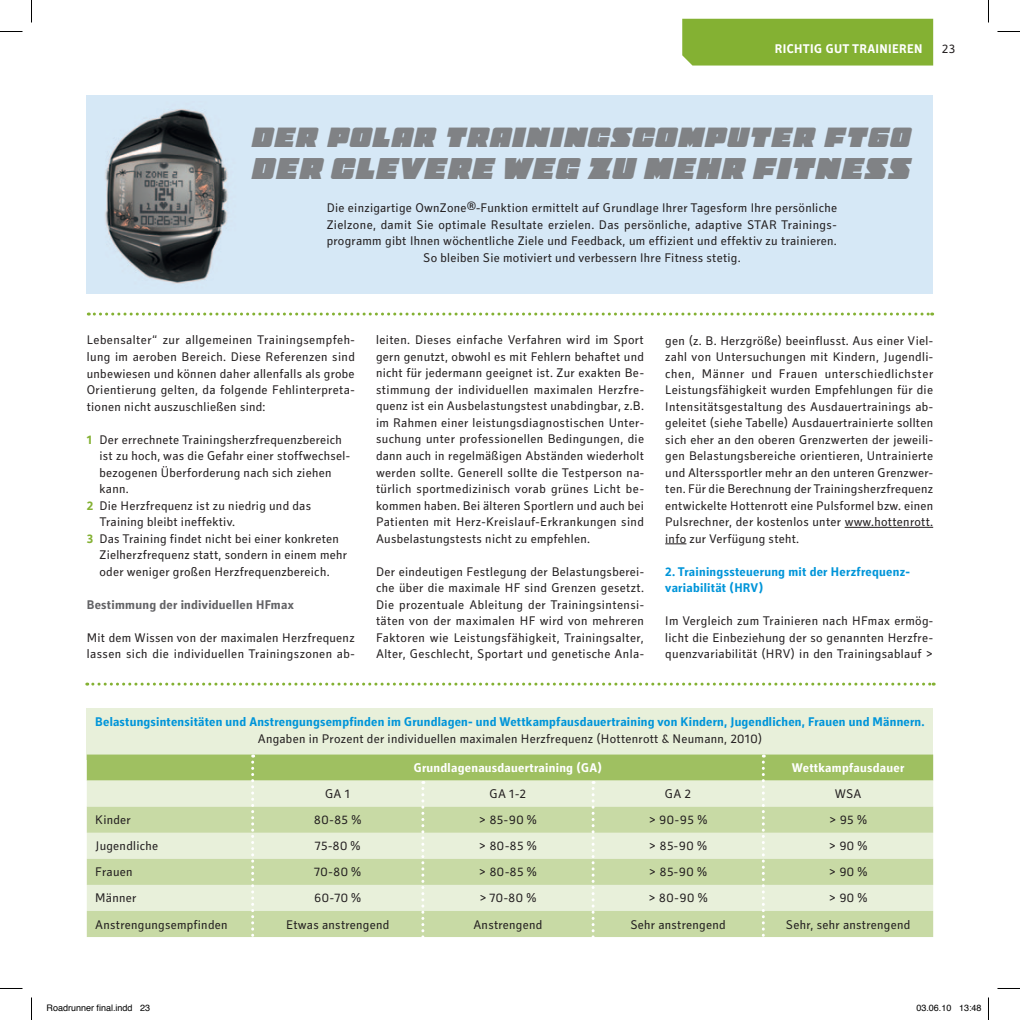
<style>
.page{position:relative;width:1020px;height:1020px;background:#fff}
.page>*{position:absolute;margin:0;border:0;box-sizing:border-box;transform-origin:0 0}
.t1{font:30px "JLS Over Kill Bloque Oblique Normal";letter-spacing:-.01em;color:#808285}
.t2{font:27.75px "JLS Over Kill Bloque Oblique Normal";letter-spacing:-.01em;color:#808285}
.t3{font:12.75px/16.5px "Secca Std";letter-spacing:.02em;color:#231f20;text-align:justify}
.t4{font:700 12.75px/16.5px "Secca Std";letter-spacing:.015em;color:#0095d9}
.t5{font:700 12.75px "Secca Std";letter-spacing:.02em;color:#fff}
.t6{font:700 12.75px "Secca Std";letter-spacing:.02em;color:#636366}
.t7{font:9px "Helvetica";color:#000}
.s1{font-weight:700;color:#84b133}
</style>
<div class="page">
<div style="left:682px;top:19px;width:251px;height:47px;background:#84b133"></div>
<div style="left:87px;top:709px;width:846px;height:51px;background:#e8f0da"></div>
<hr style="left:844px;top:527px;width:89px;height:1px;background:#231f20">
<svg style="left:665px;top:543px;width:21px;height:1px"></svg>
<svg style="left:87px;top:754px;width:846px;height:183px;background:#d0e0b2"></svg>
<div style="left:87px;top:95px;width:846px;height:199px;background:#d6e8f6"></div>
<svg style="left:87px;top:682px;width:847px;height:3px"></svg>
<svg style="left:88px;top:312px;width:844px;height:3px"></svg>
<img style="left:105px;top:109px;width:123px;height:175px">
<svg style="left:0;top:31px;width:22px;height:1px"></svg>
<svg style="left:997px;top:31px;width:23px;height:1px"></svg>
<svg style="left:0;top:988px;width:22px;height:1px"></svg>
<svg style="left:997px;top:988px;width:23px;height:1px"></svg>
<svg style="left:31px;top:0;width:1px;height:22px"></svg>
<svg style="left:31px;top:997px;width:1px;height:23px"></svg>
<svg style="left:988px;top:0;width:1px;height:22px"></svg>
<svg style="left:988px;top:997px;width:1px;height:23px"></svg>
<p class="t5" style="left:775px;top:42px;width:16px">Richtig</p>
<p class="t5" style="left:826px;top:42px;width:9px">gut</p>
<p class="t5" style="left:852px;top:42px;width:8px">trainieren</p>
<p class="t3" style="left:941px;top:41px;width:15px">23</p>
<h2 class="t2" style="left:252px;top:121px;width:661px">DER POLAR TRAININGSCOMPUTER FT60</h2>
<h1 class="t1" style="left:252px;top:150px;width:661px">DER CLEVERE WEG ZU MEHR FI TNESS</h1>
<p class="t3" style="left:327px;top:200px;width:512px;text-align:center">Die einzigartige OwnZone®-Funktion ermittelt auf Grundlage I hrer Tagesform I hre persönliche Zielzone, damit Sie optimale Resultate erzielen. Das persönliche, adaptive STAR Trainings&shy;programm gibt I hnen wöchentliche Ziele und Feedback, um effizient und effektiv zu trainieren.<br>So bleiben Sie motiviert und verbessern I hre Fitness stetig.</p>
<p class="t3" style="left:87px;top:332px;width:270px">Lebensalter“ zur allgemeinen Trainingsempfeh&shy;lung im aeroben Bereich. Diese Referenzen sind unbewiesen und können daher allenfalls als grobe Orientierung gelten, da folgende Fehlinterpreta&shy;tionen nicht auszuschließen sind:</p>
<p class="t3" style="left:87px;top:431px;width:257px"><span class="s1">1</span> Der errechnete Trainingsherzfrequenzbereich</p>
<p class="t3" style="left:100px;top:448px;width:252px">ist zu hoch, was die Gefahr einer stoffwechsel-</p>
<p class="t3" style="left:100px;top:464px;width:233px">bezogenen Überforderung nach sich ziehen</p>
<p class="t3" style="left:100px;top:481px;width:31px">kann.</p>
<p class="t3" style="left:87px;top:497px;width:226px"><span class="s1">2</span> Die Herzfrequenz ist zu niedrig und das</p>
<p class="t3" style="left:100px;top:514px;width:137px">Training bleibt ineffektiv.</p>
<p class="t3" style="left:87px;top:530px;width:254px"><span class="s1">3</span> Das Training findet nicht bei einer konkreten</p>
<p class="t3" style="left:100px;top:547px;width:249px">Zielherzfrequenz statt, sondern in einem mehr</p>
<p class="t3" style="left:100px;top:563px;width:231px">oder weniger großen Herzfrequenzbereich.</p>
<p class="t6" style="left:87px;top:597px;width:208px">Bestimmung der individuellen HFmax</p>
<p class="t3" style="left:87px;top:629px;width:269px">Mit dem Wissen von der maximalen Herzfrequenz lassen sich die individuellen Trainingszonen ab-</p>
<p class="t3" style="left:376px;top:332px;width:269px">leiten. Dieses einfache Verfahren wird im Sport gern genutzt, obwohl es mit Fehlern behaftet und nicht für jedermann geeignet ist. Zur exakten Be&shy;stimmung der individuellen maximalen Herzfre&shy;quenz ist ein Ausbelastungstest unabdingbar, z.B. im Rahmen einer leistungsdiagnostischen U nter&shy;suchung unter professionellen Bedingungen, die dann auch in regelmäßigen Abständen wiederholt werden sollte. Generell sollte die Testperson na&shy;türlich sportmedizinisch vorab grünes Licht be&shy;kommen haben. Bei älteren Sportlern und auch bei Patienten mit Herz-Kreislauf-Erkrankungen sind Ausbelastungstests nicht zu empfehlen.</p>
<p class="t3" style="left:376px;top:563px;width:269px">Der eindeutigen Festlegung der Belastungsberei&shy;che über die maximale HF sind Grenzen gesetzt.<br>Die prozentuale Ableitung der Trainingsintensi&shy;täten von der maximalen HF wird von mehreren Faktoren wie Leistungsfähigkeit, Trainingsalter, Alter, Geschlecht, Sportart und genetische Anla-</p>
<p class="t3" style="left:665px;top:332px;width:269px">gen (z. B. Herzgröße) beeinflusst. Aus einer Viel&shy;zahl von U ntersuchungen mit Kindern, Jugendli&shy;chen, Männer und Frauen unterschiedlichster Leistungsfähigkeit wurden Empfehlungen für die I ntensitätsgestaltung des Ausdauertrainings ab&shy;geleitet (siehe Tabelle) Ausdauertrainierte sollten sich eher an den oberen Grenzwerten der jeweili&shy;gen Belastungsbereiche orientieren, U ntrainierte und Alterssportler mehr an den unteren Grenzwer&shy;ten. Für die Berechnung der Trainingsherzfrequenz entwickelte Hottenrott eine Pulsformel bzw. einen Pulsrechner, der kostenlos unter www.hottenrott. info zur Verfügung steht.</p>
<p class="t4" style="left:665px;top:563px;width:246px">2. Trainingssteuerung mit der Herzfrequenz&shy;variabilität (HRV)</p>
<p class="t3" style="left:665px;top:613px;width:269px">I m Vergleich zum Trainieren nach HFmax ermög&shy;licht die Einbeziehung der so genannten Herzfre&shy;quenzvariabilität (HRV) in den Trainingsablauf &gt;</p>
<p class="t4" style="left:95px;top:714px;width:831px">Belastungsintensitäten und Anstrengungsempfinden im Grundlagen- und Wettkampfausdauertraining von Kindern, Jugendlichen, Frauen und Männern.</p>
<p class="t3" style="left:258px;top:731px;width:506px">Angaben in Prozent der individuellen maximalen Herzfrequenz (Hottenrott &amp; Neumann, 2010)</p>
<p class="t5" style="left:414px;top:760px;width:190px">Grundlagenausdauertraining (GA)</p>
<p class="t5" style="left:792px;top:760px;width:114px">Wettkampfausdauer</p>
<p class="t3" style="left:325px;top:786px;width:27px">GA 1</p>
<p class="t3" style="left:489px;top:786px;width:38px">GA 1-2</p>
<p class="t3" style="left:665px;top:786px;width:28px">GA 2</p>
<p class="t3" style="left:834px;top:786px;width:28px">WSA</p>
<p class="t3" style="left:95px;top:812px;width:37px">Kinder</p>
<p class="t3" style="left:314px;top:812px;width:49px">80-85 %</p>
<p class="t3" style="left:479px;top:812px;width:60px">&gt; 85-90 %</p>
<p class="t3" style="left:649px;top:812px;width:60px">&gt; 90-95 %</p>
<p class="t3" style="left:829px;top:812px;width:39px">&gt; 95 %</p>
<p class="t3" style="left:95px;top:838px;width:64px">Jugendliche</p>
<p class="t3" style="left:315px;top:838px;width:47px">75-80 %</p>
<p class="t3" style="left:479px;top:838px;width:60px">&gt; 80-85 %</p>
<p class="t3" style="left:649px;top:838px;width:60px">&gt; 85-90 %</p>
<p class="t3" style="left:829px;top:838px;width:40px">&gt; 90 %</p>
<p class="t3" style="left:95px;top:864px;width:39px">Frauen</p>
<p class="t3" style="left:314px;top:864px;width:48px">70-80 %</p>
<p class="t3" style="left:479px;top:864px;width:60px">&gt; 80-85 %</p>
<p class="t3" style="left:649px;top:864px;width:60px">&gt; 85-90 %</p>
<p class="t3" style="left:829px;top:864px;width:40px">&gt; 90 %</p>
<p class="t3" style="left:95px;top:890px;width:43px">Männer</p>
<p class="t3" style="left:314px;top:890px;width:48px">60-70 %</p>
<p class="t3" style="left:479px;top:890px;width:58px">&gt; 70-80 %</p>
<p class="t3" style="left:648px;top:890px;width:61px">&gt; 80-90 %</p>
<p class="t3" style="left:829px;top:890px;width:40px">&gt; 90 %</p>
<p class="t3" style="left:95px;top:916px;width:134px">Anstrengungsempfinden</p>
<p class="t3" style="left:286px;top:916px;width:105px">Etwas anstrengend</p>
<p class="t3" style="left:473px;top:916px;width:70px">Anstrengend</p>
<p class="t3" style="left:630px;top:916px;width:97px">Sehr anstrengend</p>
<p class="t3" style="left:786px;top:916px;width:126px">Sehr, sehr anstrengend</p>
<p class="t7" style="left:46px;top:1001px;width:105px">Roadrunner final.indd 23</p>
<p class="t7" style="left:916px;top:1001px;width:67px">03.06.10 13:48</p>
</div>
